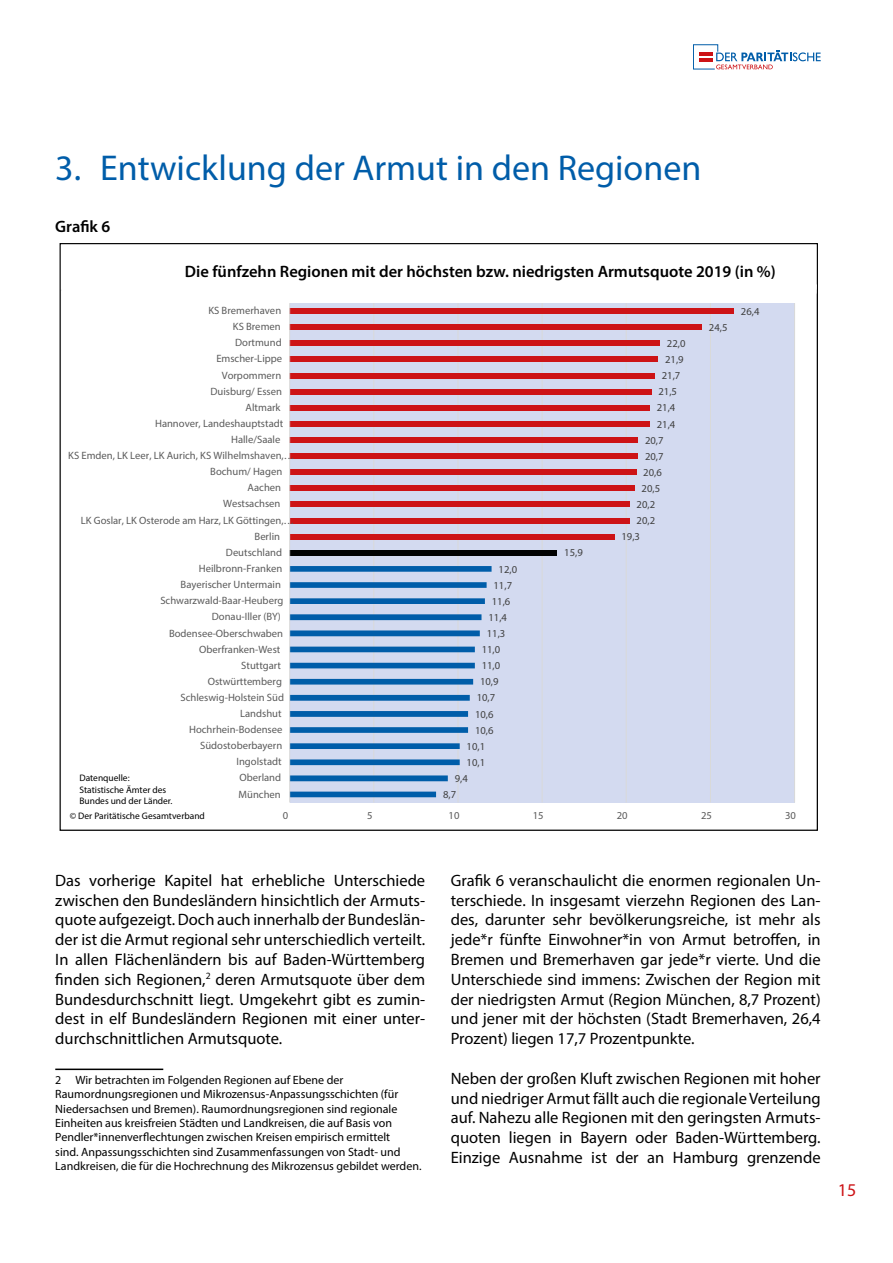
<style>
.page{position:relative;width:893px;height:1263px;background:#fff}
.page>*{position:absolute;margin:0;border:0;box-sizing:border-box;transform-origin:0 0}
.t1{font:36px "Myriad Pro";color:#005da9}
.t2{font:18px "Myriad Pro";color:#cd1316}
.t3{font:16.5px/19.8px "Myriad Pro";color:#000;text-align:justify}
.t4{font:600 16.5px "Myriad Pro";color:#000}
.t5{font:12px/14.4px "Myriad Pro";color:#000}
.t6{font:10.65px "Myriad Pro";color:#5a5a5a}
.t7{font:10.65px "Myriad Pro";color:#404040}
.t8{font:9.45px/11.4px "Myriad Pro";color:#000}
</style>
<div class="page">
<svg style="left:693px;top:44px;width:128px;height:25px"></svg>
<hr style="left:55px;top:1068px;width:108px;height:2px;background:#000">
<div style="left:290px;top:303px;width:505px;height:499px;background:#d3daf0"></div>
<hr style="left:794px;top:303px;width:1px;height:499px;background:#d9d9d9">
<hr style="left:710px;top:303px;width:1px;height:499px;background:#d9d9d9">
<hr style="left:626px;top:303px;width:1px;height:499px;background:#d9d9d9">
<hr style="left:542px;top:303px;width:1px;height:499px;background:#d9d9d9">
<hr style="left:458px;top:303px;width:1px;height:499px;background:#d9d9d9">
<hr style="left:373px;top:303px;width:1px;height:499px;background:#d9d9d9">
<div style="left:290px;top:550px;width:267px;height:6px;background:#010202"></div>
<div style="left:290px;top:534px;width:324px;height:6px;background:#cd1316"></div>
<div style="left:290px;top:518px;width:340px;height:5px;background:#cd1316"></div>
<div style="left:290px;top:502px;width:340px;height:5px;background:#cd1316"></div>
<div style="left:290px;top:485px;width:345px;height:6px;background:#cd1316"></div>
<div style="left:290px;top:469px;width:346px;height:6px;background:#cd1316"></div>
<div style="left:290px;top:453px;width:348px;height:6px;background:#cd1316"></div>
<div style="left:290px;top:437px;width:348px;height:6px;background:#cd1316"></div>
<div style="left:290px;top:421px;width:360px;height:6px;background:#cd1316"></div>
<div style="left:290px;top:405px;width:360px;height:6px;background:#cd1316"></div>
<div style="left:290px;top:389px;width:362px;height:6px;background:#cd1316"></div>
<div style="left:290px;top:373px;width:365px;height:5px;background:#cd1316"></div>
<div style="left:290px;top:357px;width:368px;height:5px;background:#cd1316"></div>
<div style="left:290px;top:340px;width:370px;height:6px;background:#cd1316"></div>
<div style="left:290px;top:324px;width:412px;height:6px;background:#cd1316"></div>
<div style="left:290px;top:308px;width:444px;height:6px;background:#cd1316"></div>
<svg style="left:290px;top:566px;width:202px;height:231px"></svg>
<hr style="left:289px;top:303px;width:1px;height:499px;background:#d9d9d9">
<h1 class="t1" style="left:55px;top:146px;width:648px">3. Entwicklung der Armut in den Regionen</h1>
<p class="t4" style="left:55px;top:216px;width:57px">Grafik 6</p>
<p class="t4" style="left:185px;top:261px;width:592px">Die fünfzehn Regionen mit der höchsten bzw. niedrigsten Armutsquote 2019 (in %)</p>
<p class="t6" style="left:208px;top:304px;width:74px">KS Bremerhaven</p>
<p class="t7" style="left:741px;top:305px;width:20px">26,4</p>
<p class="t6" style="left:233px;top:320px;width:49px">KS Bremen</p>
<p class="t7" style="left:709px;top:321px;width:20px">24,5</p>
<p class="t6" style="left:235px;top:336px;width:48px">Dortmund</p>
<p class="t7" style="left:667px;top:337px;width:20px">22,0</p>
<p class="t6" style="left:216px;top:352px;width:67px">Emscher-Lippe</p>
<p class="t7" style="left:665px;top:353px;width:20px">21,9</p>
<p class="t6" style="left:222px;top:368px;width:61px">Vorpommern</p>
<p class="t7" style="left:662px;top:369px;width:20px">21,7</p>
<p class="t6" style="left:210px;top:385px;width:73px">Duisburg/ Essen</p>
<p class="t7" style="left:658px;top:385px;width:20px">21,5</p>
<p class="t6" style="left:246px;top:401px;width:36px">Altmark</p>
<p class="t7" style="left:657px;top:401px;width:20px">21,4</p>
<p class="t6" style="left:155px;top:417px;width:130px">Hannover, Landeshauptstadt</p>
<p class="t7" style="left:657px;top:417px;width:20px">21,4</p>
<p class="t6" style="left:231px;top:433px;width:51px">Halle/Saale</p>
<p class="t7" style="left:645px;top:433px;width:20px">20,7</p>
<p class="t6" style="left:68px;top:449px;width:228px">KS Emden, LK Leer, LK Aurich, KS Wilhelmshaven,…</p>
<p class="t7" style="left:645px;top:450px;width:20px">20,7</p>
<p class="t6" style="left:210px;top:465px;width:73px">Bochum/ Hagen</p>
<p class="t7" style="left:643px;top:466px;width:20px">20,6</p>
<p class="t6" style="left:248px;top:481px;width:35px">Aachen</p>
<p class="t7" style="left:642px;top:482px;width:20px">20,5</p>
<p class="t6" style="left:223px;top:497px;width:59px">Westsachsen</p>
<p class="t7" style="left:637px;top:498px;width:20px">20,2</p>
<p class="t6" style="left:81px;top:513px;width:215px">LK Goslar, LK Osterode am Harz, LK Göttingen,…</p>
<p class="t7" style="left:637px;top:514px;width:20px">20,2</p>
<p class="t6" style="left:255px;top:530px;width:27px">Berlin</p>
<p class="t7" style="left:621px;top:530px;width:20px">19,3</p>
<p class="t6" style="left:226px;top:546px;width:58px">Deutschland</p>
<p class="t7" style="left:564px;top:546px;width:20px">15,9</p>
<p class="t6" style="left:199px;top:562px;width:85px">Heilbronn-Franken</p>
<p class="t7" style="left:499px;top:562px;width:20px">12,0</p>
<p class="t6" style="left:181px;top:578px;width:102px">Bayerischer Untermain</p>
<p class="t7" style="left:493px;top:578px;width:20px">11,7</p>
<p class="t6" style="left:160px;top:594px;width:125px">Schwarzwald-Baar-Heuberg</p>
<p class="t7" style="left:492px;top:595px;width:20px">11,6</p>
<p class="t6" style="left:212px;top:610px;width:71px">Donau-Iller (BY)</p>
<p class="t7" style="left:488px;top:611px;width:20px">11,4</p>
<p class="t6" style="left:169px;top:626px;width:116px">Bodensee-Oberschwaben</p>
<p class="t7" style="left:487px;top:627px;width:20px">11,3</p>
<p class="t6" style="left:199px;top:642px;width:83px">Oberfranken-West</p>
<p class="t7" style="left:482px;top:643px;width:20px">11,0</p>
<p class="t6" style="left:241px;top:659px;width:41px">Stuttgart</p>
<p class="t7" style="left:482px;top:659px;width:20px">11,0</p>
<p class="t6" style="left:208px;top:675px;width:76px">Ostwürttemberg</p>
<p class="t7" style="left:480px;top:675px;width:20px">10,9</p>
<p class="t6" style="left:181px;top:691px;width:105px">Schleswig-Holstein Süd</p>
<p class="t7" style="left:477px;top:691px;width:20px">10,7</p>
<p class="t6" style="left:240px;top:707px;width:43px">Landshut</p>
<p class="t7" style="left:475px;top:707px;width:20px">10,6</p>
<p class="t6" style="left:189px;top:723px;width:95px">Hochrhein-Bodensee</p>
<p class="t7" style="left:475px;top:723px;width:20px">10,6</p>
<p class="t6" style="left:200px;top:739px;width:84px">Südostoberbayern</p>
<p class="t7" style="left:467px;top:739px;width:20px">10,1</p>
<p class="t6" style="left:237px;top:755px;width:47px">Ingolstadt</p>
<p class="t7" style="left:467px;top:756px;width:20px">10,1</p>
<p class="t8" style="left:79px;top:772px;width:95px">Datenquelle:<br>Statistische Ämter des<br>Bundes und der Länder.</p>
<p class="t6" style="left:239px;top:771px;width:43px">Oberland</p>
<p class="t6" style="left:239px;top:787px;width:44px">München</p>
<p class="t7" style="left:455px;top:772px;width:15px">9,4</p>
<p class="t7" style="left:443px;top:788px;width:15px">8,7</p>
<p class="t8" style="left:70px;top:810px;width:137px">© Der Paritätische Gesamtverband</p>
<p class="t6" style="left:283px;top:809px;width:7px">0</p>
<p class="t6" style="left:367px;top:809px;width:7px">5</p>
<p class="t6" style="left:449px;top:809px;width:12px">10</p>
<p class="t6" style="left:533px;top:809px;width:12px">15</p>
<p class="t6" style="left:617px;top:809px;width:12px">20</p>
<p class="t6" style="left:701px;top:809px;width:12px">25</p>
<p class="t6" style="left:785px;top:809px;width:12px">30</p>
<p class="t3" style="left:55px;top:870px;width:371px">Das vorherige Kapitel hat erhebliche Unterschiede zwischen den Bundesländern hinsichtlich der Armuts&shy;quote aufgezeigt. Doch auch innerhalb der Bundeslän&shy;der ist die Armut regional sehr unterschiedlich verteilt.<br>In allen Flächenländern bis auf Baden-Württemberg finden sich Regionen,<sup>2</sup> deren Armutsquote über dem Bundesdurchschnitt liegt. Umgekehrt gibt es zumin&shy;dest in elf Bundesländern Regionen mit einer unter&shy;durchschnittlichen Armutsquote.</p>
<p class="t5" style="left:55px;top:1072px;width:368px">2 Wir betrachten im Folgenden Regionen auf Ebene der Raumordnungsregionen und Mikrozensus-Anpassungsschichten (für Niedersachsen und Bremen). Raumordnungsregionen sind regionale Einheiten aus kreisfreien Städten und Landkreisen, die auf Basis von Pendler*innenverflechtungen zwischen Kreisen empirisch ermittelt<br>sind. Anpassungsschichten sind Zusammenfassungen von Stadt- und Landkreisen, die für die Hochrechnung des Mikrozensus gebildet werden.</p>
<p class="t3" style="left:451px;top:870px;width:371px">Grafik 6 veranschaulicht die enormen regionalen Un&shy;terschiede. In insgesamt vierzehn Regionen des Lan&shy;des, darunter sehr bevölkerungsreiche, ist mehr als jede*r fünfte Einwohner*in von Armut betroffen, in Bremen und Bremerhaven gar jede*r vierte. Und die Unterschiede sind immens: Zwischen der Region mit der niedrigsten Armut (Region München, 8,7 Prozent) und jener mit der höchsten (Stadt Bremerhaven, 26,4<br>Prozent) liegen 17,7 Prozentpunkte.</p>
<p class="t3" style="left:451px;top:1068px;width:371px">Neben der großen Kluft zwischen Regionen mit hoher und niedriger Armut fällt auch die regionale Verteilung auf. Nahezu alle Regionen mit den geringsten Armuts&shy;quoten liegen in Bayern oder Baden-Württemberg.<br>Einzige Ausnahme ist der an Hamburg grenzende</p>
<p class="t2" style="left:838px;top:1179px;width:20px">15</p>
</div>
